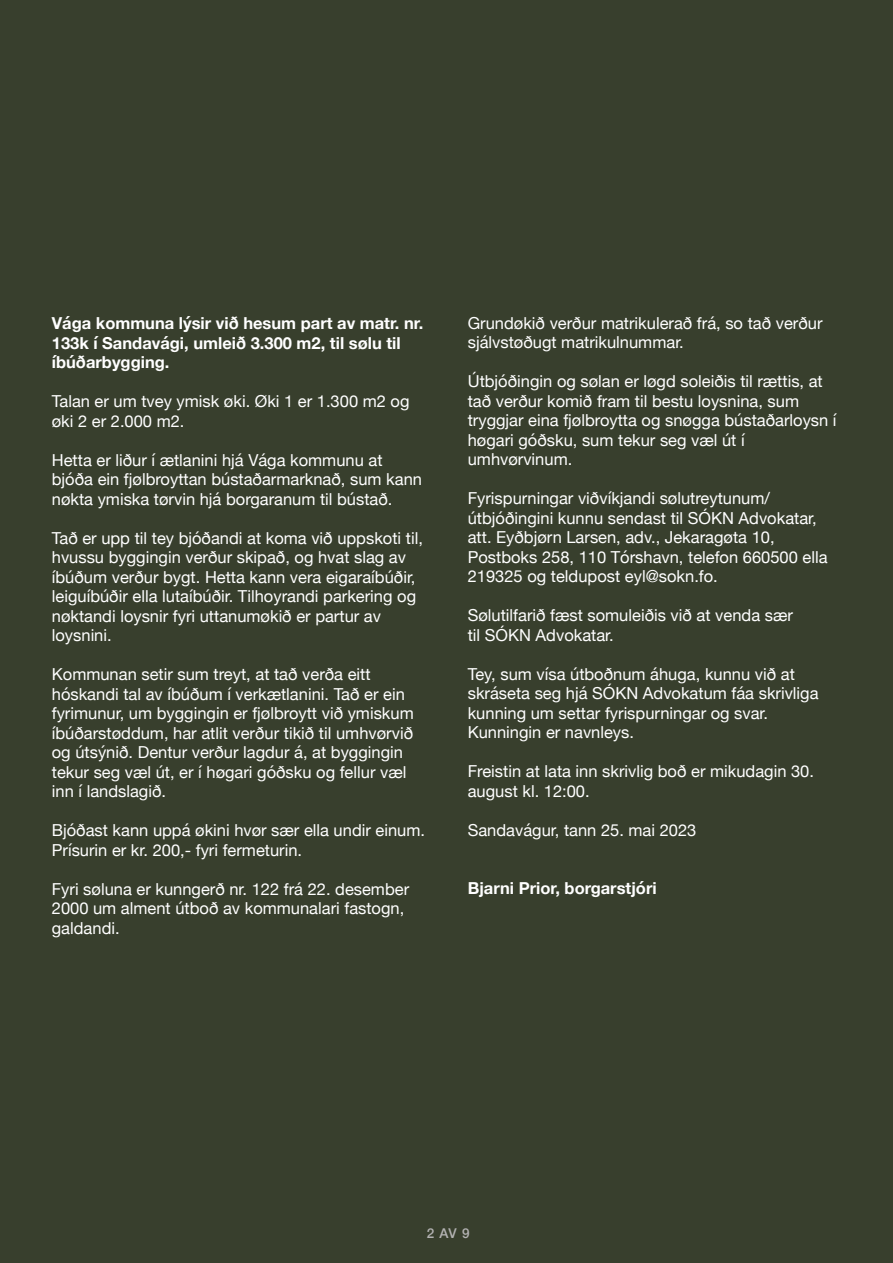
<style>
.page{position:relative;width:893px;height:1263px;background:#383f2d}
.page>*{position:absolute;margin:0;border:0;box-sizing:border-box;transform-origin:0 0}
.t1{font:16.5px/19.5px "Helvetica Neue";color:#fff}
.t2{font:700 16.5px/19.5px "Helvetica Neue";color:#fff}
.t3{font:500 13.5px "Helvetica Neue";color:#b3b2b2}
</style>
<div class="page">
<p class="t2" style="left:52px;top:314px;width:373px">Vága kommuna lýsir við hesum part av matr. nr.<br>133k í Sandavági, umleið 3.300 m2, til sølu til íbúðarbygging.</p>
<p class="t1" style="left:52px;top:392px;width:359px">Talan er um tvey ymisk øki. Øki 1 er 1.300 m2 og øki 2 er 2.000 m2.</p>
<p class="t1" style="left:52px;top:451px;width:372px">Hetta er liður í ætlanini hjá Vága kommunu at bjóða ein fjølbroyttan bústaðarmarknað, sum kann nøkta ymiska tørvin hjá borgaranum til bústað.</p>
<p class="t1" style="left:52px;top:529px;width:373px">Tað er upp til tey bjóðandi at koma við uppskoti til, hvussu byggingin verður skipað, og hvat slag av íbúðum verður bygt. Hetta kann vera eigaraíbúðir, leiguíbúðir ella lutaíbúðir. Tilhoyrandi parkering og nøktandi loysnir fyri uttanumøkið er partur av loysnini.</p>
<p class="t1" style="left:52px;top:665px;width:363px">Kommunan setir sum treyt, at tað verða eitt hóskandi tal av íbúðum í verkætlanini. Tað er ein fyrimunur, um byggingin er fjølbroytt við ymiskum íbúðarstøddum, har atlit verður tikið til umhvørvið og útsýnið. Dentur verður lagdur á, at byggingin tekur seg væl út, er í høgari góðsku og fellur væl inn í landslagið.</p>
<p class="t1" style="left:52px;top:821px;width:375px">Bjóðast kann uppá økini hvør sær ella undir einum.<br>Prísurin er kr. 200,- fyri fermeturin.</p>
<p class="t1" style="left:52px;top:880px;width:359px">Fyri søluna er kunngerð nr. 122 frá 22. desember<br>2000 um alment útboð av kommunalari fastogn, galdandi.</p>
<p class="t1" style="left:468px;top:314px;width:356px">Grundøkið verður matrikulerað frá, so tað verður sjálvstøðugt matrikulnummar.</p>
<p class="t1" style="left:468px;top:372px;width:370px">Útbjóðingin og sølan er løgd soleiðis til rættis, at tað verður komið fram til bestu loysnina, sum tryggjar eina fjølbroytta og snøgga bústaðarloysn í høgari góðsku, sum tekur seg væl út í umhvørvinum.</p>
<p class="t1" style="left:468px;top:489px;width:361px">Fyrispurningar viðvíkjandi sølutreytunum/ útbjóðingini kunnu sendast til SÓKN Advokatar, att. Eyðbjørn Larsen, adv., Jekaragøta 10, Postboks 258, 110 Tórshavn, telefon 660500 ella 219325 og teldupost eyl@sokn.fo.</p>
<p class="t1" style="left:468px;top:606px;width:327px">Sølutilfarið fæst somuleiðis við at venda sær til SÓKN Advokatar.</p>
<p class="t1" style="left:468px;top:665px;width:352px">Tey, sum vísa útboðnum áhuga, kunnu við at skráseta seg hjá SÓKN Advokatum fáa skrivliga kunning um settar fyrispurningar og svar.<br>Kunningin er navnleys.</p>
<p class="t1" style="left:468px;top:762px;width:348px">Freistin at lata inn skrivlig boð er mikudagin 30. august kl. 12:00.</p>
<p class="t1" style="left:468px;top:821px;width:230px">Sandavágur, tann 25. mai 2023</p>
<p class="t2" style="left:468px;top:879px;width:190px">Bjarni Prior, borgarstjóri</p>
<p class="t3" style="left:427px;top:1222px;width:44px">2 AV 9</p>
</div>
